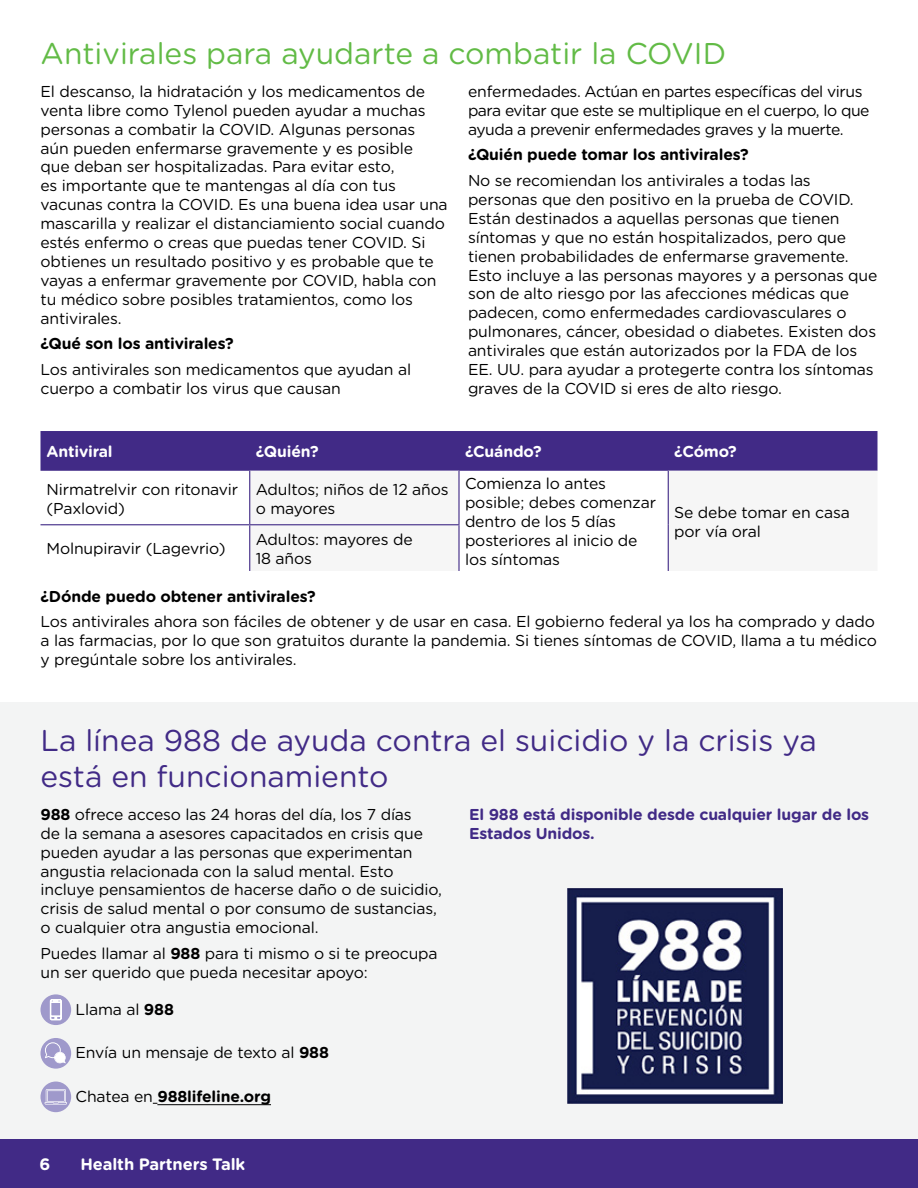
<style>
.page{position:relative;width:918px;height:1188px;background:#fff}
.page>*{position:absolute;margin:0;border:0;box-sizing:border-box;transform-origin:0 0}
.t1{font:30px/36px "Gotham Rounded";color:#412a86}
.t2{font:30px "Gotham Rounded";color:#62bb46}
.t3{font:700 16.5px "Gotham Rounded";letter-spacing:-.01em;color:#fff}
.t4{font:15.75px/18.9px "Gotham Rounded";letter-spacing:-.01em;color:#000}
.t5{font:15.75px/18.9px "Gotham Rounded";letter-spacing:-.03em;color:#000}
.t6{font:700 15.75px "Gotham Rounded";letter-spacing:-.01em;color:#000}
.t7{font:700 15.75px/18.9px "Gotham Rounded";letter-spacing:-.01em;color:#412a86}
.t8{font:700 15.75px "Gotham Rounded";letter-spacing:-.01em;color:#fff}
.s1{font-weight:700}
.s2{font-weight:400}
</style>
<div class="page">
<div style="left:0;top:1138px;width:918px;height:50px;background:#412a86"></div>
<div style="left:0;top:702px;width:918px;height:436px;background:#f3f4f4"></div>
<hr style="left:157px;top:1104px;width:114px;height:1px;background:#000">
<div style="left:41px;top:994px;width:30px;height:31px;background:#9f99cb;border-radius:50%"></div>
<svg style="left:50px;top:999px;width:12px;height:21px"></svg>
<div style="left:41px;top:1038px;width:30px;height:31px;background:#9f99cb;border-radius:50%"></div>
<svg style="left:45px;top:1042px;width:21px;height:21px"></svg>
<div style="left:41px;top:1082px;width:30px;height:30px;background:#9f99cb;border-radius:50%"></div>
<svg style="left:45px;top:1089px;width:22px;height:16px"></svg>
<div style="left:40px;top:431px;width:838px;height:40px;background:#412a86"></div>
<svg style="left:250px;top:471px;width:418px;height:100px"></svg>
<hr style="left:249px;top:471px;width:1px;height:53px;background:#412a86">
<hr style="left:458px;top:471px;width:2px;height:53px;background:#412a86">
<hr style="left:668px;top:471px;width:1px;height:54px;background:#412a86">
<hr style="left:40px;top:524px;width:210px;height:1px;background:#412a86">
<hr style="left:250px;top:524px;width:210px;height:1px;background:#412a86">
<hr style="left:249px;top:525px;width:1px;height:46px;background:#412a86">
<hr style="left:458px;top:525px;width:2px;height:46px;background:#412a86">
<hr style="left:668px;top:525px;width:1px;height:46px;background:#412a86">
<img style="left:567px;top:888px;width:216px;height:216px">
<h1 class="t2" style="left:40px;top:33px;width:687px">Antivirales para ayudarte a combatir la COVID</h1>
<p class="t4" style="left:40px;top:81px;width:409px">El descanso, la hidratación y los medicamentos de venta libre como Tylenol pueden ayudar a muchas personas a combatir la COVID. Algunas personas<br>aún pueden enfermarse gravemente y es posible<br>que deban ser hospitalizadas. Para evitar esto,<br>es importante que te mantengas al día con tus vacunas contra la COVID. Es una buena idea usar una mascarilla y realizar el distanciamiento social cuando estés enfermo o creas que puedas tener COVID. Si obtienes un resultado positivo y es probable que te vayas a enfermar gravemente por COVID, habla con tu médico sobre posibles tratamientos, como los antivirales.</p>
<p class="t6" style="left:40px;top:332px;width:195px">¿Qué son los antivirales?</p>
<p class="t4" style="left:40px;top:359px;width:372px">Los antivirales son medicamentos que ayudan al cuerpo a combatir los virus que causan</p>
<p class="t5" style="left:468px;top:81px;width:403px">enfermedades. Actúan en partes específicas del virus para evitar que este se multiplique en el cuerpo, lo que ayuda a prevenir enfermedades graves y la muerte.</p>
<p class="t6" style="left:468px;top:143px;width:282px">¿Quién puede tomar los antivirales?</p>
<p class="t4" style="left:468px;top:170px;width:411px">No se recomiendan los antivirales a todas las personas que den positivo en la prueba de COVID.<br>Están destinados a aquellas personas que tienen síntomas y que no están hospitalizados, pero que tienen probabilidades de enfermarse gravemente.<br>Esto incluye a las personas mayores y a personas que son de alto riesgo por las afecciones médicas que padecen, como enfermedades cardiovasculares o pulmonares, cáncer, obesidad o diabetes. Existen dos antivirales que están autorizados por la FDA de los EE. UU. para ayudar a protegerte contra los síntomas graves de la COVID si eres de alto riesgo.</p>
<p class="t8" style="left:46px;top:440px;width:68px">Antiviral</p>
<p class="t8" style="left:256px;top:440px;width:64px">¿Quién?</p>
<p class="t8" style="left:465px;top:440px;width:78px">¿Cuándo?</p>
<p class="t8" style="left:674px;top:440px;width:64px">¿Cómo?</p>
<p class="t4" style="left:47px;top:479px;width:193px">Nirmatrelvir con ritonavir (Paxlovid)</p>
<p class="t4" style="left:256px;top:479px;width:194px">Adultos; niños de 12 años o mayores</p>
<p class="t4" style="left:465px;top:474px;width:193px">Comienza lo antes posible; debes comenzar dentro de los 5 días posteriores al inicio de los síntomas</p>
<p class="t4" style="left:674px;top:502px;width:177px">Se debe tomar en casa por vía oral</p>
<p class="t4" style="left:47px;top:538px;width:181px">Molnupiravir (Lagevrio)</p>
<p class="t4" style="left:256px;top:529px;width:158px">Adultos: mayores de<br>18 años</p>
<p class="t6" style="left:41px;top:584px;width:277px">¿Dónde puedo obtener antivirales?</p>
<p class="t4" style="left:41px;top:612px;width:838px">Los antivirales ahora son fáciles de obtener y de usar en casa. El gobierno federal ya los ha comprado y dado a las farmacias, por lo que son gratuitos durante la pandemia. Si tienes síntomas de COVID, llama a tu médico y pregúntale sobre los antivirales.</p>
<h1 class="t1" style="left:40px;top:721px;width:778px">La línea 988 de ayuda contra el suicidio y la crisis ya está en funcionamiento</h1>
<p class="t4" style="left:40px;top:804px;width:403px"><span class="s1">988</span> ofrece acceso las 24 horas del día, los 7 días<br>de la semana a asesores capacitados en crisis que pueden ayudar a las personas que experimentan angustia relacionada con la salud mental. Esto incluye pensamientos de hacerse daño o de suicidio, crisis de salud mental o por consumo de sustancias, o cualquier otra angustia emocional.</p>
<p class="t4" style="left:40px;top:943px;width:399px">Puedes llamar al <span class="s1">988</span> para ti mismo o si te preocupa un ser querido que pueda necesitar apoyo:</p>
<p class="t4" style="left:76px;top:999px;width:100px">Llama al <span class="s1">988</span></p>
<p class="t4" style="left:76px;top:1042px;width:255px">Envía un mensaje de texto al <span class="s1">988</span></p>
<p class="t6" style="left:76px;top:1085px;width:197px"><span class="s2">Chatea en</span> 988lifeline.org</p>
<p class="t7" style="left:469px;top:804px;width:402px">El 988 está disponible desde cualquier lugar de los<br>Estados Unidos.</p>
<p class="t3" style="left:40px;top:1152px;width:12px">6</p>
<p class="t3" style="left:81px;top:1152px;width:166px">Health Partners Talk</p>
</div>
